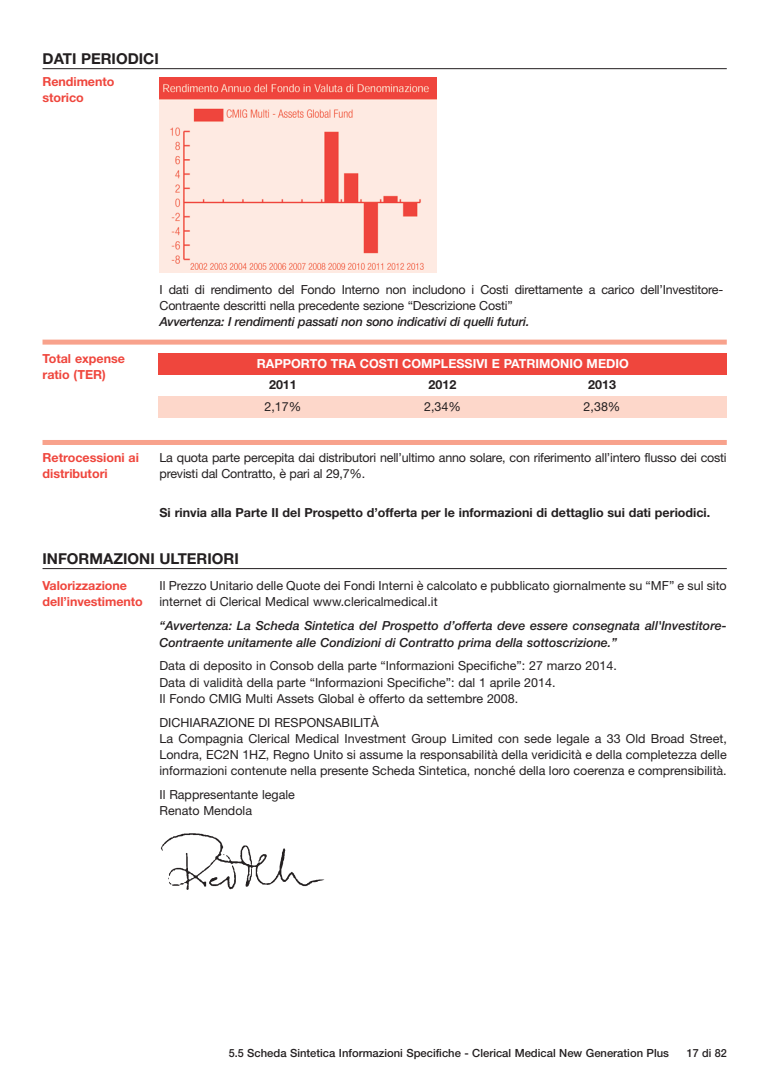
<style>
.page{position:relative;width:780px;height:1081px;background:#fff}
.page>*{position:absolute;margin:0;border:0;box-sizing:border-box;transform-origin:0 0}
.t1{font:700 15px "Helvetica Neue LT";color:#231f20}
.t2{font:12.5px/16.2px "Helvetica Neue LT";color:#231f20}
.t3{font:italic 500 12.5px/16.2px "Helvetica Neue";color:#231f20}
.t4{font:700 12.5px/16.2px "Helvetica Neue LT";letter-spacing:-.005em;color:#ef463d}
.t5{font:700 12.5px "Helvetica Neue LT";color:#231f20}
.t6{font:700 12.5px "Helvetica Neue LT";color:#fff}
.t7{font:500 11.25px "Helvetica Neue LT";color:#231f20;scale:.96 1}
</style>
<div class="page">
<div style="left:42px;top:340px;width:684px;height:5px;background:#f8a28c"></div>
<div style="left:42px;top:440px;width:684px;height:5px;background:#f8a28c"></div>
<img style="left:160px;top:78px;width:276px;height:195px">
<div style="left:158px;top:354px;width:568px;height:21px;background:#ef463d"></div>
<div style="left:158px;top:396px;width:568px;height:21px;background:#fdd7ca"></div>
<hr style="left:43px;top:68px;width:683px;height:1px;background:#231f20">
<hr style="left:43px;top:568px;width:683px;height:1px;background:#231f20">
<img style="left:161px;top:833px;width:164px;height:57px">
<p class="t1" style="left:43px;top:53px;width:118px">DATI PERIODICI</p>
<p class="t4" style="left:43px;top:74px;width:73px">Rendimento storico</p>
<p class="t4" style="left:43px;top:351px;width:84px">Total expense ratio (TER)</p>
<p class="t4" style="left:43px;top:451px;width:98px">Retrocessioni ai distributori</p>
<p class="t2" style="left:159px;top:283px;width:565px">I dati di rendimento del Fondo Interno non includono i Costi direttamente a carico dell’Investitore-<br>Contraente descritti nella precedente sezione “Descrizione Costi”</p>
<p class="t3" style="left:159px;top:315px;width:371px">Avvertenza: I rendimenti passati non sono indicativi di quelli futuri.</p>
<p class="t6" style="left:257px;top:359px;width:373px">RAPPORTO TRA COSTI COMPLESSIVI E PATRIMONIO MEDIO</p>
<p class="t5" style="left:269px;top:380px;width:29px">2011</p>
<p class="t5" style="left:428px;top:380px;width:29px">2012</p>
<p class="t5" style="left:588px;top:380px;width:29px">2013</p>
<p class="t2" style="left:264px;top:399px;width:38px">2,17%</p>
<p class="t2" style="left:424px;top:399px;width:38px">2,34%</p>
<p class="t2" style="left:583px;top:399px;width:38px">2,38%</p>
<p class="t2" style="left:159px;top:451px;width:568px">La quota parte percepita dai distributori nell’ultimo anno solare, con riferimento all’intero flusso dei costi previsti dal Contratto, è pari al 29,7%.</p>
<p class="t5" style="left:159px;top:508px;width:552px">Si rinvia alla Parte II del Prospetto d’offerta per le informazioni di dettaglio sui dati periodici.</p>
<p class="t1" style="left:43px;top:553px;width:198px">INFORMAZIONI ULTERIORI</p>
<p class="t4" style="left:43px;top:578px;width:102px">Valorizzazione dell’investimento</p>
<p class="t2" style="left:159px;top:578px;width:568px">Il Prezzo Unitario delle Quote dei Fondi Interni è calcolato e pubblicato giornalmente su “MF” e sul sito internet di Clerical Medical www.clericalmedical.it</p>
<p class="t3" style="left:159px;top:619px;width:568px">“Avvertenza: La Scheda Sintetica del Prospetto d’offerta deve essere consegnata all'Investitore-<br>Contraente unitamente alle Condizioni di Contratto prima della sottoscrizione.”</p>
<p class="t2" style="left:159px;top:659px;width:459px">Data di deposito in Consob della parte “Informazioni Specifiche”: 27 marzo 2014.<br>Data di validità della parte “Informazioni Specifiche”: dal 1 aprile 2014.<br>Il Fondo CMIG Multi Assets Global è offerto da settembre 2008.</p>
<p class="t2" style="left:159px;top:715px;width:568px">DICHIARAZIONE DI RESPONSABILITÀ<br>La Compagnia Clerical Medical Investment Group Limited con sede legale a 33 Old Broad Street, Londra, EC2N 1HZ, Regno Unito si assume la responsabilità della veridicità e della completezza delle informazioni contenute nella presente Scheda Sintetica, nonché della loro coerenza e comprensibilità.</p>
<p class="t2" style="left:159px;top:788px;width:137px">Il Rappresentante legale<br>Renato Mendola</p>
<p class="t7" style="left:229px;top:1049px;width:460px">5.5 Scheda Sintetica Informazioni Specifiche - Clerical Medical New Generation Plus</p>
<p class="t7" style="left:687px;top:1049px;width:43px">17 di 82</p>
</div>
